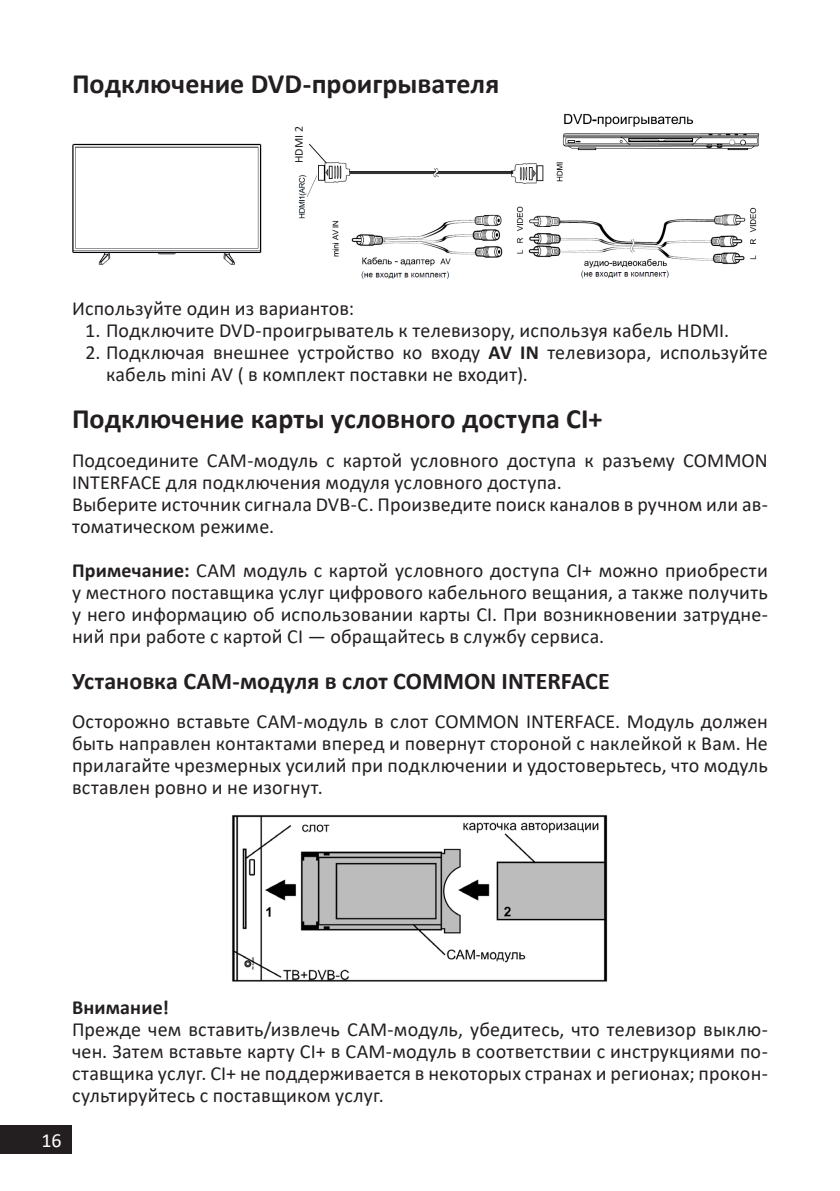
<style>
.page{position:relative;width:840px;height:1191px;background:#fff}
.page>*{position:absolute;margin:0;border:0;box-sizing:border-box;transform-origin:0 0}
.Заголовок_14{font:700 28px "Calibri";color:#231f20}
.Заголовок_12{font:700 24px "Calibri";color:#231f20}
.t1{font:20px/22px "Calibri";letter-spacing:.01em;color:#231f20}
.t2{font:700 20px "Calibri";letter-spacing:.01em;color:#231f20}
.t3{font:20px "Calibri";color:#fff}
.t4{font:12px "Calibri";color:#231f20}
.s1{font-weight:700}
</style>
<div class="page">
<div style="left:0;top:1125px;width:72px;height:29px;background:#231f20"></div>
<img style="left:72px;top:113px;width:687px;height:166px">
<img style="left:232px;top:815px;width:376px;height:167px">
<svg style="left:308px;top:143px;width:19px;height:21px"></svg>
<p class="Заголовок_14" style="left:72px;top:64px;width:428px">Подключение DVD-проигрывателя</p>
<p class="t4" style="left:290px;top:163px;width:39px;rotate:-90deg">HDMI 2</p>
<p class="t1" style="left:72px;top:297px;width:283px">Используйте один из вариантов:</p>
<p class="t1" style="left:85px;top:319px;width:645px">1. Подключите DVD-проигрыватель к телевизору, используя кабель HDMI.</p>
<p class="t1" style="left:106px;top:341px;width:663px;text-indent:-21px">2. Подключая внешнее устройство ко входу <span class="s1">AV IN</span> телевизора, используйте кабель mini AV ( в комплект поставки не входит).</p>
<p class="Заголовок_14" style="left:72px;top:399px;width:531px">Подключение карты условного доступа CI+</p>
<p class="t1" style="left:72px;top:449px;width:697px">Подсоедините CAM-модуль с картой условного доступа к разъему COMMON<br>INTERFACE для подключения модуля условного доступа.</p>
<p class="t1" style="left:72px;top:493px;width:697px">Выберите источник сигнала DVB-C. Произведите поиск каналов в ручном или ав&shy;томатическом режиме.</p>
<p class="t1" style="left:72px;top:559px;width:697px;text-align:justify"><span class="s1">Примечание:</span> CAM модуль с картой условного доступа CI+ можно приобрести у местного поставщика услуг цифрового кабельного вещания, а также получить у него информацию об использовании карты CI. При возникновении затрудне&shy;ний при работе с картой CI — обращайтесь в службу сервиса.</p>
<p class="Заголовок_12" style="left:72px;top:664px;width:539px">Установка CAM-модуля в слот COMMON INTERFACE</p>
<p class="t1" style="left:72px;top:710px;width:697px;text-align:justify">Осторожно вставьте CAM-модуль в слот COMMON INTERFACE. Модуль должен быть направлен контактами вперед и повернут стороной с наклейкой к Вам. Не прилагайте чрезмерных усилий при подключении и удостоверьтесь, что модуль вставлен ровно и не изогнут.</p>
<p class="t3" style="left:42px;top:1127px;width:21px">16</p>
<p class="t2" style="left:72px;top:993px;width:98px">Внимание!</p>
<p class="t1" style="left:72px;top:1018px;width:697px;text-align:justify">Прежде чем вставить/извлечь CAM-модуль, убедитесь, что телевизор выклю&shy;чен. Затем вставьте карту CI+ в CAM-модуль в соответствии с инструкциями по&shy;ставщика услуг. CI+ не поддерживается в некоторых странах и регионах; прокон&shy;сультируйтесь с поставщиком услуг.</p>
</div>
